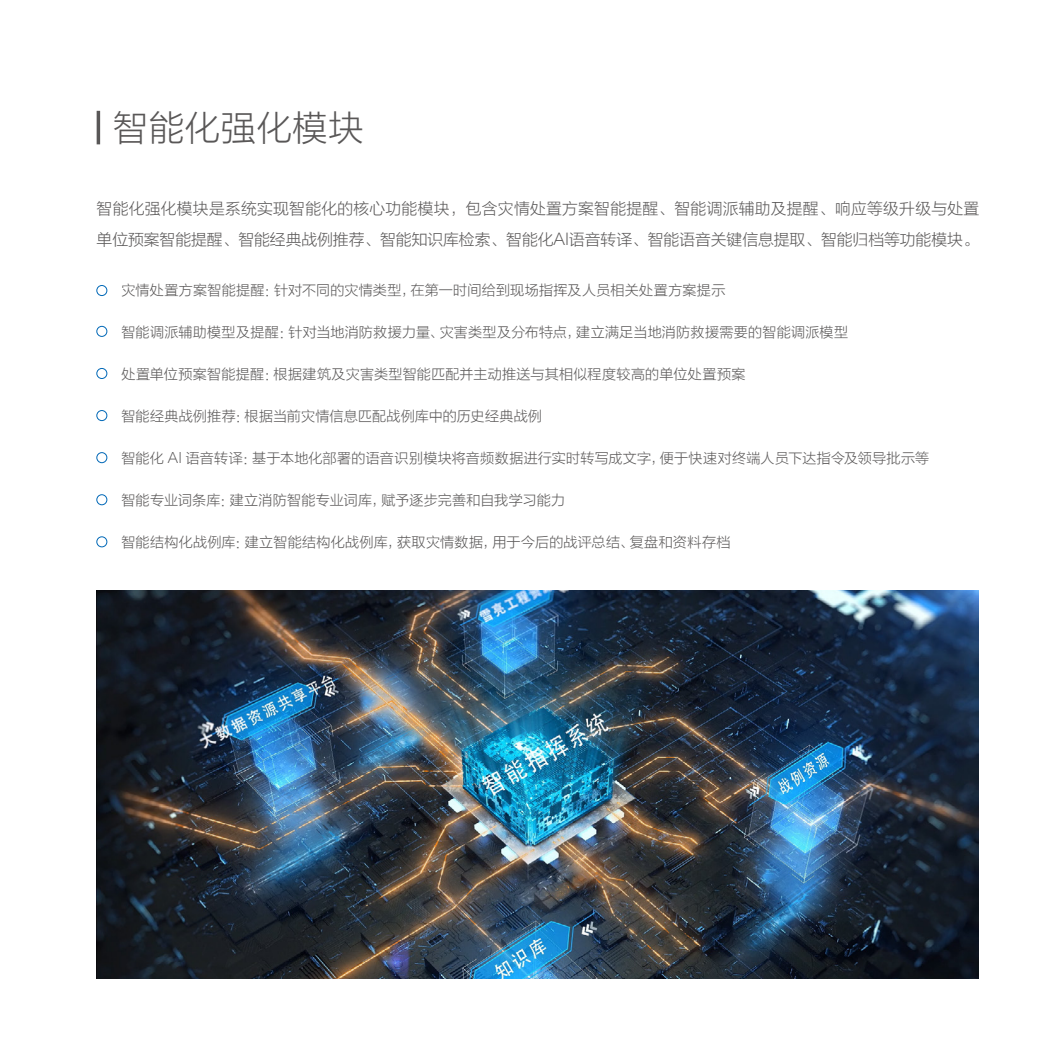
<style>
.page{position:relative;width:1042px;height:1042px;background:#fff}
.page>*{position:absolute;margin:0;border:0;box-sizing:border-box;transform-origin:0 0}
.t1{font:35px "FZLTXHJW GB1 0";letter-spacing:.025em;color:#595757}
.t2{font:15.75px/31.5px "FZLTXHJW GB1 0";letter-spacing:.02em;color:#595757}
.t3{font:14px "FZLTXHJW GB1 0";letter-spacing:.02em;color:#595757}
</style>
<div class="page">
<img style="left:97px;top:590px;width:882px;height:388px">
<hr style="left:97px;top:111px;width:3px;height:33px;background:#595757">
<div style="left:97px;top:285px;width:10px;height:11px;border:1px solid #0068b7;border-radius:50%"></div>
<div style="left:97px;top:410px;width:10px;height:11px;border:1px solid #0068b7;border-radius:50%"></div>
<div style="left:97px;top:494px;width:10px;height:11px;border:1px solid #0068b7;border-radius:50%"></div>
<div style="left:97px;top:537px;width:10px;height:10px;border:1px solid #0068b7;border-radius:50%"></div>
<div style="left:97px;top:368px;width:10px;height:11px;border:1px solid #0068b7;border-radius:50%"></div>
<div style="left:97px;top:452px;width:10px;height:11px;border:1px solid #0068b7;border-radius:50%"></div>
<div style="left:97px;top:326px;width:10px;height:11px;border:1px solid #0068b7;border-radius:50%"></div>
<h1 class="t1" style="left:113px;top:108px;width:252px">智能化强化模块</h1>
<p class="t2" style="left:97px;top:193px;width:884px">智能化强化模块是系统实现智能化的核心功能模块，包含灾情处置方案智能提醒、智能调派辅助及提醒、响应等级升级与处置单位预案智能提醒、智能经典战例推荐、智能知识库检索、智能化AI语音转译、智能语音关键信息提取、智能归档等功能模块。</p>
<p class="t3" style="left:121px;top:282px;width:605px">灾情处置方案智能提醒：针对不同的灾情类型，在第一时间给到现场指挥及人员相关处置方案提示</p>
<p class="t3" style="left:121px;top:324px;width:728px">智能调派辅助模型及提醒：针对当地消防救援力量、灾害类型及分布特点，建立满足当地消防救援需要的智能调派模型</p>
<p class="t3" style="left:121px;top:366px;width:625px">处置单位预案智能提醒：根据建筑及灾害类型智能匹配并主动推送与其相似程度较高的单位处置预案</p>
<p class="t3" style="left:121px;top:408px;width:422px">智能经典战例推荐：根据当前灾情信息匹配战例库中的历史经典战例</p>
<p class="t3" style="left:121px;top:450px;width:809px">智能化 AI 语音转译：基于本地化部署的语音识别模块将音频数据进行实时转写成文字，便于快速对终端人员下达指令及领导批示等</p>
<p class="t3" style="left:121px;top:492px;width:445px">智能专业词条库：建立消防智能专业词库，赋予逐步完善和自我学习能力</p>
<p class="t3" style="left:121px;top:534px;width:611px">智能结构化战例库：建立智能结构化战例库，获取灾情数据，用于今后的战评总结、复盘和资料存档</p>
</div>
